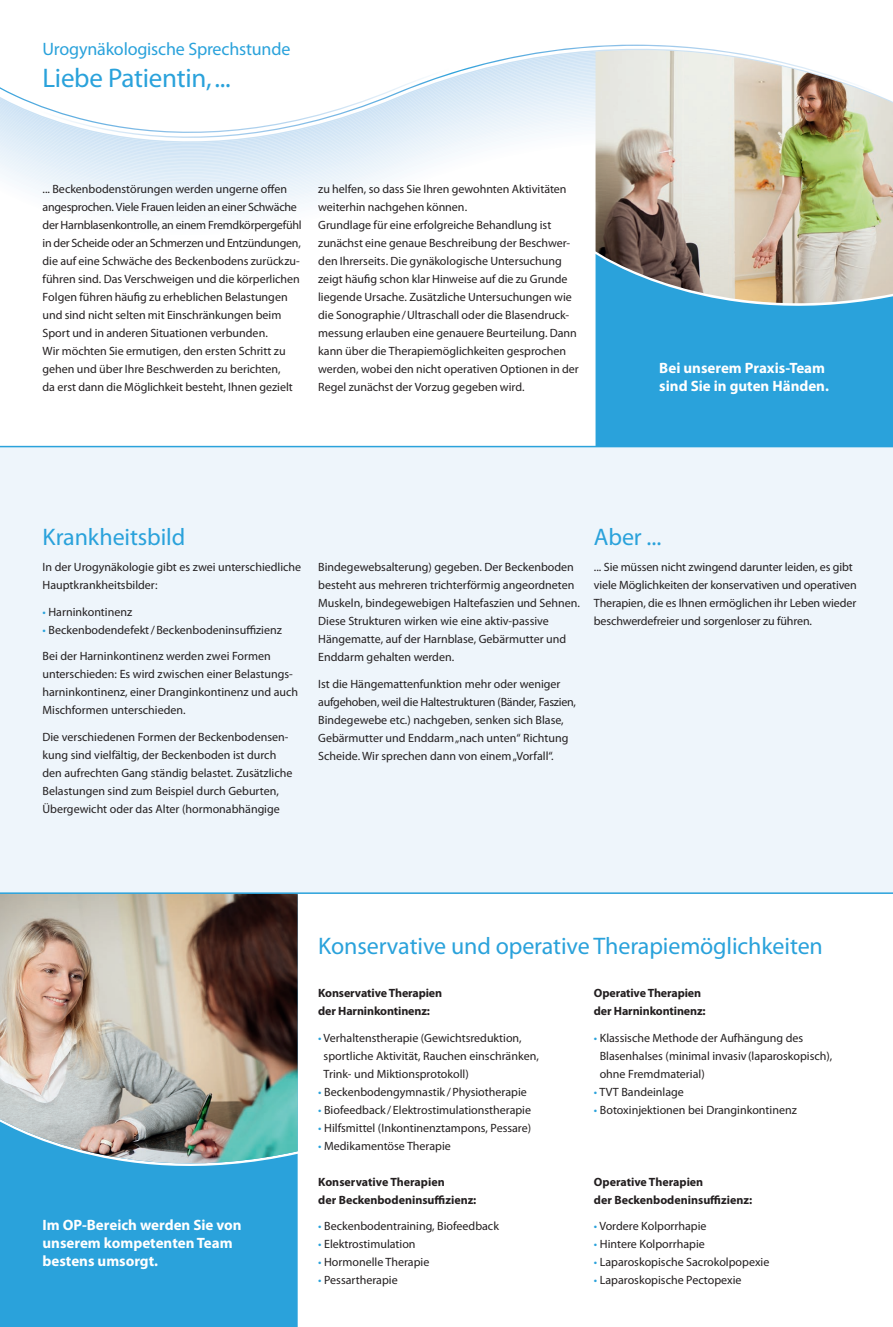
<style>
.page{position:relative;width:893px;height:1327px;background:#fff}
.page>*{position:absolute;margin:0;border:0;box-sizing:border-box;transform-origin:0 0}
.t1{font:27px "Myriad Pro";letter-spacing:-.01em;color:#2aa2db}
.t2{font:24px "Myriad Pro";letter-spacing:-.005em;color:#2aa2db}
.t3{font:18px "Myriad Pro";letter-spacing:-.01em;color:#2aa2db}
.t4{font:700 15px/18px "Myriad Pro";color:#fff}
.t5{font:12px/18px "Myriad Pro";color:#231f20}
.t6{font:700 12px/18px "Myriad Pro";letter-spacing:-.01em;color:#231f20}
.s1{color:#2aa2db}
</style>
<div class="page">
<svg style="left:0;top:74px;width:595px;height:143px"></svg>
<div style="left:595px;top:330px;width:298px;height:116px;background:#2aa2db"></div>
<img style="left:595px;top:50px;width:298px;height:280px">
<div style="left:0;top:446px;width:893px;height:447px;background:#eef5fb"></div>
<img style="left:0;top:894px;width:298px;height:220px">
<svg style="left:0;top:1114px;width:298px;height:213px;fill:#2aa2db"></svg>
<hr style="left:0;top:446px;width:893px;height:1px;background:#2aa2db">
<hr style="left:0;top:892px;width:893px;height:2px;background:#2aa2db">
<h3 class="t3" style="left:43px;top:39px;width:249px">Urogynäkologische Sprechstunde</h3>
<h1 class="t1" style="left:43px;top:64px;width:190px">Liebe Patientin, ...</h1>
<p class="t5" style="left:43px;top:180px;width:261px">... Beckenbodenstörungen werden ungerne offen angesprochen. Viele Frauen leiden an einer Schwäche der Harnblasenkontrolle, an einem Fremdkörpergefühl in der Scheide oder an Schmerzen und Entzündungen, die auf eine Schwäche des Beckenbodens zurückzu&shy;führen sind. Das Verschweigen und die körperlichen Folgen führen häufig zu erheblichen Belastungen und sind nicht selten mit Einschränkungen beim Sport und in anderen Situationen verbunden.<br>Wir möchten Sie ermutigen, den ersten Schritt zu gehen und über Ihre Beschwerden zu berichten,<br>da erst dann die Möglichkeit besteht, Ihnen gezielt</p>
<p class="t5" style="left:318px;top:180px;width:262px">zu helfen, so dass Sie Ihren gewohnten Aktivitäten weiterhin nachgehen können.<br>Grundlage für eine erfolgreiche Behandlung ist zunächst eine genaue Beschreibung der Beschwer&shy;den Ihrerseits. Die gynäkologische Untersuchung zeigt häufig schon klar Hinweise auf die zu Grunde liegende Ursache. Zusätzliche Untersuchungen wie die Sonographie/Ultraschall oder die Blasendruck&shy;messung erlauben eine genauere Beurteilung. Dann kann über die Therapiemöglichkeiten gesprochen werden, wobei den nicht operativen Optionen in der Regel zunächst der Vorzug gegeben wird.</p>
<p class="t4" style="left:659px;top:359px;width:171px">Bei unserem Praxis-Team sind Sie in guten Händen.</p>
<h2 class="t2" style="left:43px;top:524px;width:144px">Krankheitsbild</h2>
<h2 class="t2" style="left:594px;top:524px;width:69px">Aber ...</h2>
<p class="t5" style="left:43px;top:558px;width:260px">In der Urogynäkologie gibt es zwei unterschiedliche<br>Hauptkrankheitsbilder:</p>
<p class="t5" style="left:43px;top:603px;width:91px"><span class="s1">•</span> Harninkontinenz</p>
<p class="t5" style="left:43px;top:621px;width:241px"><span class="s1">•</span> Beckenbodendefekt/Beckenbodeninsuffizienz</p>
<p class="t5" style="left:43px;top:647px;width:257px">Bei der Harninkontinenz werden zwei Formen unterschieden: Es wird zwischen einer Belastungs&shy;harninkontinenz, einer Dranginkontinenz und auch Mischformen unterschieden.</p>
<p class="t5" style="left:43px;top:728px;width:251px">Die verschiedenen Formen der Beckenbodensen&shy;kung sind vielfältig, der Beckenboden ist durch den aufrechten Gang ständig belastet. Zusätzliche Belastungen sind zum Beispiel durch Geburten, Übergewicht oder das Alter (hormonabhängige</p>
<p class="t5" style="left:318px;top:558px;width:263px">Bindegewebsalterung) gegeben. Der Beckenboden besteht aus mehreren trichterförmig angeordneten Muskeln, bindegewebigen Haltefaszien und Sehnen.<br>Diese Strukturen wirken wie eine aktiv-passive Hängematte, auf der Harnblase, Gebärmutter und Enddarm gehalten werden.</p>
<p class="t5" style="left:318px;top:675px;width:259px">Ist die Hängemattenfunktion mehr oder weniger aufgehoben, weil die Haltestrukturen (Bänder, Faszien, Bindegewebe etc.) nachgeben, senken sich Blase, Gebärmutter und Enddarm „nach unten“ Richtung Scheide. Wir sprechen dann von einem „Vorfall“.</p>
<p class="t5" style="left:594px;top:558px;width:264px">... Sie müssen nicht zwingend darunter leiden, es gibt viele Möglichkeiten der konservativen und operativen Therapien, die es Ihnen ermöglichen ihr Leben wieder beschwerdefreier und sorgenloser zu führen.</p>
<p class="t4" style="left:43px;top:1216px;width:201px">Im OP-Bereich werden Sie von unserem kompetenten Team bestens umsorgt.</p>
<h2 class="t2" style="left:318px;top:933px;width:506px">Konservative und operative Therapiemöglichkeiten</h2>
<p class="t6" style="left:318px;top:984px;width:125px">Konservative Therapien der Harninkontinenz:</p>
<p class="t5" style="left:324px;top:1028px;width:217px;text-indent:-5px"><span class="s1">•</span> Verhaltenstherapie (Gewichtsreduktion, sportliche Aktivität, Rauchen einschränken,<br>Trink- und Miktionsprotokoll)</p>
<p class="t5" style="left:318px;top:1082px;width:210px"><span class="s1">•</span> Beckenbodengymnastik /Physiotherapie</p>
<p class="t5" style="left:318px;top:1100px;width:214px"><span class="s1">•</span> Biofeedback / Elektrostimulationstherapie</p>
<p class="t5" style="left:318px;top:1118px;width:214px"><span class="s1">•</span> Hilfsmittel (Inkontinenztampons, Pessare)</p>
<p class="t5" style="left:318px;top:1136px;width:134px"><span class="s1">•</span> Medikamentöse Therapie</p>
<p class="t6" style="left:318px;top:1172px;width:160px">Konservative Therapien<br>der Beckenbodeninsuffizienz:</p>
<p class="t5" style="left:318px;top:1217px;width:182px"><span class="s1">•</span> Beckenbodentraining, Biofeedback</p>
<p class="t5" style="left:318px;top:1235px;width:99px"><span class="s1">•</span> Elektrostimulation</p>
<p class="t5" style="left:318px;top:1253px;width:113px"><span class="s1">•</span> Hormonelle Therapie</p>
<p class="t5" style="left:318px;top:1271px;width:81px"><span class="s1">•</span> Pessartherapie</p>
<p class="t6" style="left:594px;top:984px;width:113px">Operative Therapien der Harninkontinenz:</p>
<p class="t5" style="left:600px;top:1029px;width:234px;text-indent:-6px"><span class="s1">•</span> Klassische Methode der Aufhängung des<br>Blasenhalses (minimal invasiv (laparoskopisch), ohne Fremdmaterial)</p>
<p class="t5" style="left:594px;top:1083px;width:92px"><span class="s1">•</span> TVT Bandeinlage</p>
<p class="t5" style="left:594px;top:1101px;width:204px"><span class="s1">•</span> Botoxinjektionen bei Dranginkontinenz</p>
<p class="t6" style="left:594px;top:1172px;width:160px">Operative Therapien<br>der Beckenbodeninsuffizienz:</p>
<p class="t5" style="left:594px;top:1217px;width:114px"><span class="s1">•</span> Vordere Kolporrhapie</p>
<p class="t5" style="left:594px;top:1235px;width:112px"><span class="s1">•</span> Hintere Kolporrhapie</p>
<p class="t5" style="left:594px;top:1253px;width:177px"><span class="s1">•</span> Laparoskopische Sacrokolpopexie</p>
<p class="t5" style="left:594px;top:1271px;width:149px"><span class="s1">•</span> Laparoskopische Pectopexie</p>
</div>
